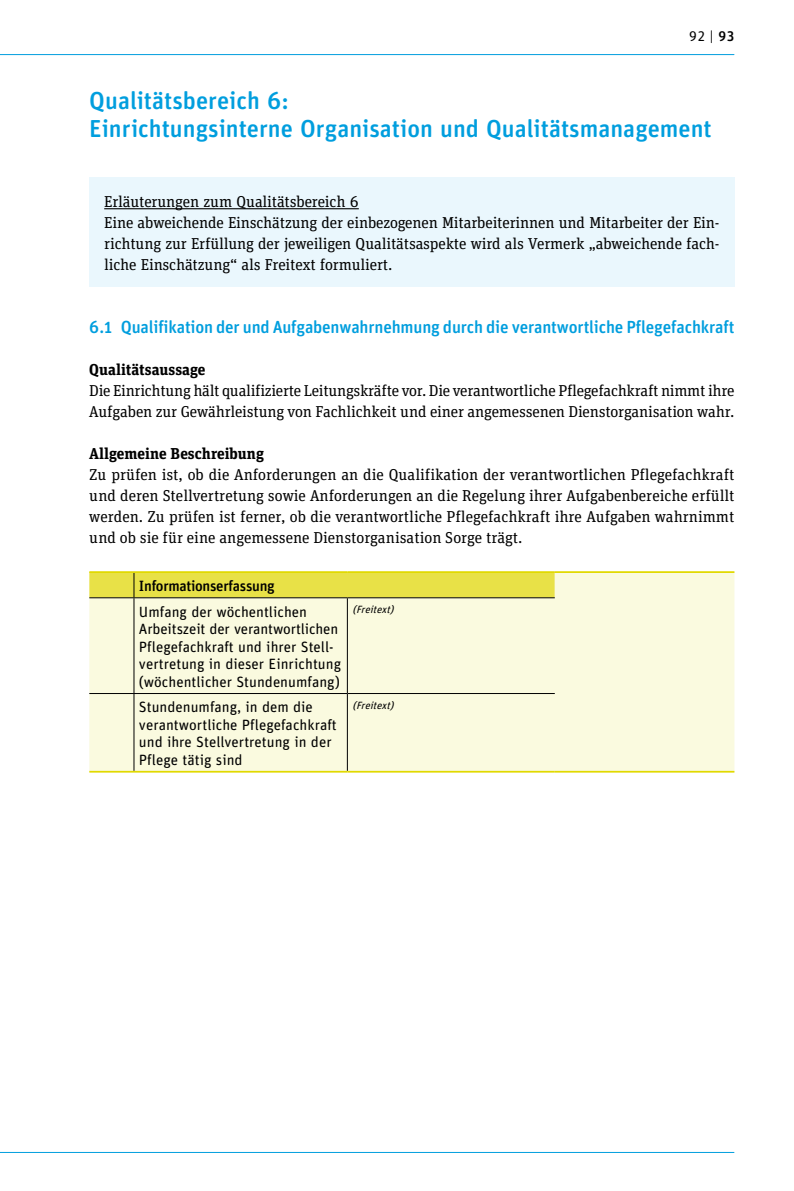
<style>
.page{position:relative;width:794px;height:1191px;background:#fff}
.page>*{position:absolute;margin:0;border:0;box-sizing:border-box;transform-origin:0 0}
.t1{font:500 24.5px/28px "Unit Rounded OT";color:#009ede}
.t2{font:500 17.5px "Unit Rounded OT";letter-spacing:-.01em;color:#009ede}
.t3{font:15.75px/21px "Unit Slab OT";letter-spacing:-.01em;color:#000}
.t4{font:700 15.75px "Unit Slab OT";color:#000}
.t5{font:14.88px/17.5px "Unit Rounded OT";color:#000}
.t6{font:500 14.88px "Unit Rounded OT";letter-spacing:-.02em;color:#000}
.t7{font:14px "Unit Rounded OT";color:#000}
.t8{font:italic 10.5px "Unit Rounded OT";color:#000}
.s1{font-weight:500}
</style>
<div class="page">
<div style="left:89px;top:177px;width:645px;height:109px;background:#eaf7fd"></div>
<hr style="left:0;top:1152px;width:734px;height:1px;background:#009ede">
<hr style="left:0;top:54px;width:734px;height:1px;background:#009ede">
<div style="left:89px;top:573px;width:645px;height:198px;background:#fafadf"></div>
<div style="left:89px;top:573px;width:466px;height:24px;background:#e8e147"></div>
<hr style="left:89px;top:597px;width:45px;height:1px;background:#000">
<hr style="left:134px;top:597px;width:213px;height:1px;background:#000">
<hr style="left:133px;top:598px;width:1px;height:95px;background:#000">
<hr style="left:347px;top:597px;width:208px;height:1px;background:#000">
<hr style="left:347px;top:598px;width:1px;height:95px;background:#000">
<hr style="left:89px;top:693px;width:45px;height:1px;background:#000">
<hr style="left:134px;top:693px;width:213px;height:1px;background:#000">
<hr style="left:133px;top:694px;width:1px;height:77px;background:#000">
<hr style="left:347px;top:693px;width:208px;height:1px;background:#000">
<hr style="left:347px;top:694px;width:1px;height:77px;background:#000">
<hr style="left:89px;top:571px;width:45px;height:2px;background:#e1d900">
<hr style="left:134px;top:571px;width:213px;height:2px;background:#e1d900">
<hr style="left:347px;top:571px;width:208px;height:2px;background:#e1d900">
<hr style="left:555px;top:571px;width:179px;height:2px;background:#e1d900">
<hr style="left:89px;top:771px;width:45px;height:1px;background:#e1d900">
<hr style="left:134px;top:771px;width:213px;height:1px;background:#e1d900">
<hr style="left:347px;top:771px;width:208px;height:1px;background:#e1d900">
<hr style="left:555px;top:771px;width:179px;height:1px;background:#e1d900">
<hr style="left:104px;top:208px;width:255px;height:1px;background:#000">
<p class="t7" style="left:689px;top:27px;width:47px">92 | <span class="s1">93</span></p>
<h3 class="t1" style="left:89px;top:86px;width:624px">Qualitätsbereich 6:<br>Einrichtungsinterne Organisation und Qualitätsmanagement</h3>
<h4 class="t3" style="left:104px;top:191px;width:256px">Erläuterungen zum Qualitätsbereich 6</h4>
<p class="t3" style="left:104px;top:212px;width:617px">Eine abweichende Einschätzung der einbezogenen Mitarbeiterinnen und Mitarbeiter der Ein&shy;richtung zur Erfüllung der jeweiligen Qualitätsaspekte wird als Vermerk „abweichende fach-</p>
<p class="t3" style="left:104px;top:254px;width:290px">liche Einschätzung“ als Freitext formuliert.</p>
<h4 class="t2" style="left:89px;top:316px;width:646px">6.1 Qualifikation der und Aufgabenwahrnehmung durch die verantwortliche Pflegefachkraft</h4>
<h5 class="t4" style="left:89px;top:359px;width:118px">Qualitätsaussage</h5>
<p class="t3" style="left:89px;top:380px;width:646px">Die Einrichtung hält qualifizierte Leitungskräfte vor. Die verantwortliche Pflegefachkraft nimmt ihre<br>Aufgaben zur Gewährleistung von Fachlichkeit und einer angemessenen Dienstorganisation wahr.</p>
<h5 class="t4" style="left:89px;top:443px;width:176px">Allgemeine Beschreibung</h5>
<p class="t3" style="left:89px;top:464px;width:646px;text-align:justify">Zu prüfen ist, ob die Anforderungen an die Qualifikation der verantwortlichen Pflegefachkraft und deren Stellvertretung sowie Anforderungen an die Regelung ihrer Aufgabenbereiche erfüllt werden. Zu prüfen ist ferner, ob die verantwortliche Pflegefachkraft ihre Aufgaben wahrnimmt und ob sie für eine angemessene Dienstorganisation Sorge trägt.</p>
<h6 class="t6" style="left:139px;top:576px;width:137px">Informationserfassung</h6>
<p class="t5" style="left:139px;top:602px;width:201px">Umfang der wöchentlichen<br>Arbeitszeit der verantwortlichen</p>
<p class="t5" style="left:139px;top:655px;width:204px">vertretung in dieser Einrichtung (wöchentlicher Stundenumfang)</p>
<p class="t8" style="left:352px;top:603px;width:46px">(Freitext)</p>
<p class="t5" style="left:139px;top:637px;width:196px">Pflegefachkraft und ihrer Stell-</p>
<p class="t5" style="left:139px;top:698px;width:199px">Stundenumfang, in dem die verantwortliche Pflegefachkraft und ihre Stellvertretung in der<br>Pflege tätig sind</p>
<p class="t8" style="left:352px;top:698px;width:46px">(Freitext)</p>
</div>
